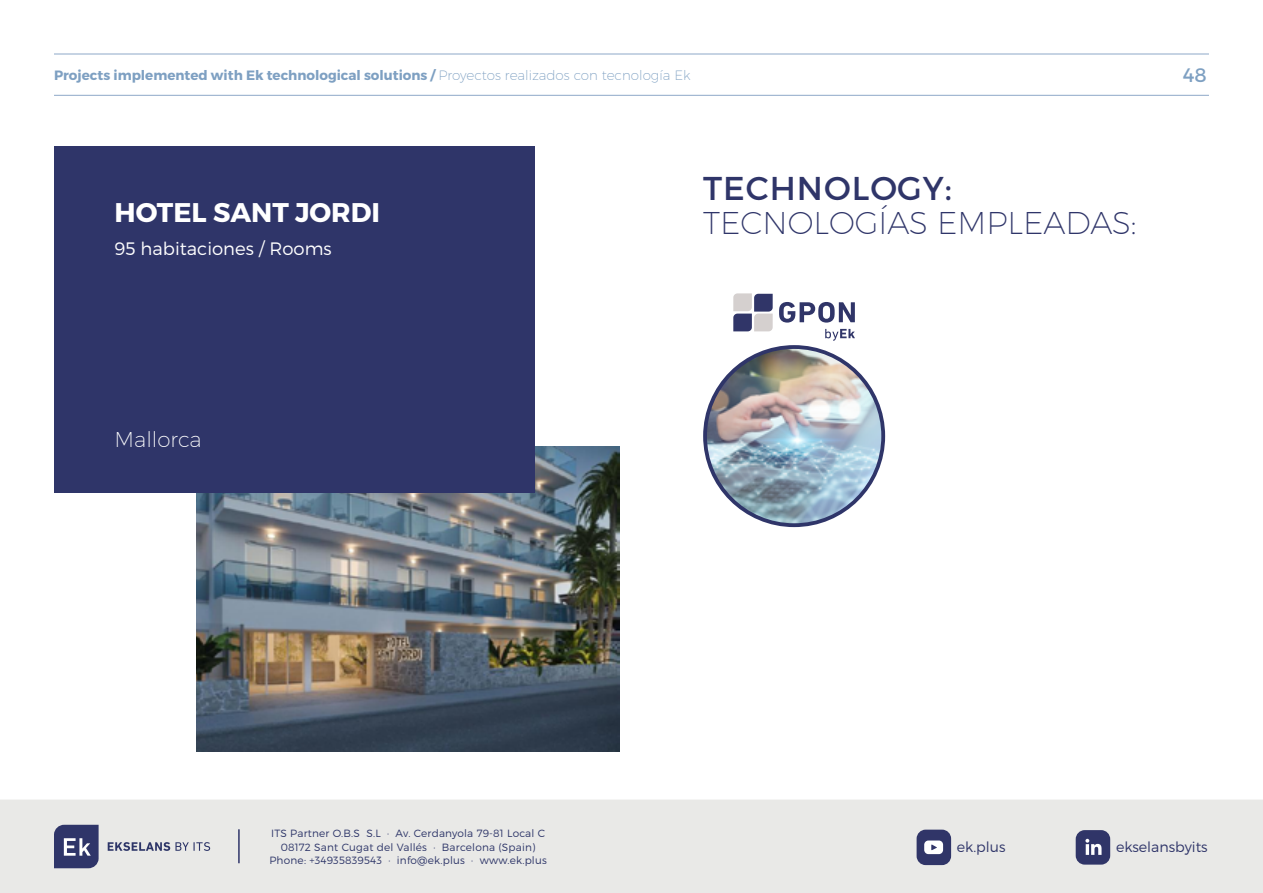
<style>
.page{position:relative;width:1263px;height:893px;background:#fff}
.page>*{position:absolute;margin:0;border:0;box-sizing:border-box;transform-origin:0 0}
.t1{font:33px "Montserrat";letter-spacing:.03em;color:#2f3569}
.t2{font:200 31.5px "Montserrat";color:#2f3569}
.t3{font:700 27px "Montserrat";color:#fff}
.t4{font:200 21.45px "Montserrat";color:#fff}
.t5{font:19.5px "Montserrat";color:#7ea0c2}
.t6{font:300 18px "Montserrat";color:#fff}
.t7{font:300 14.25px "Montserrat";color:#2f3569}
.t8{font:700 13.5px "Montserrat";color:#7ea0c2}
.t9{font:300 10.5px/13.5px "Montserrat";letter-spacing:.02em;color:#2d3568;text-align:center}
.s1{font-weight:200}
</style>
<div class="page">
<div style="left:0;top:799px;width:1263px;height:94px;background:#e9e9e7"></div>
<svg style="left:54px;top:825px;width:45px;height:43px"></svg>
<svg style="left:108px;top:842px;width:102px;height:9px"></svg>
<hr style="left:238px;top:829px;width:2px;height:34px;background:#2f3569">
<hr style="left:54px;top:53px;width:1155px;height:2px;background:#9ab2ce">
<hr style="left:54px;top:95px;width:1155px;height:1px;background:#9ab2ce">
<div style="left:916px;top:830px;width:35px;height:35px;background:#303568;border-radius:9px"></div>
<svg style="left:924px;top:840px;width:19px;height:14px"></svg>
<div style="left:1076px;top:830px;width:34px;height:35px;background:#303568;border-radius:9px"></div>
<svg style="left:1085px;top:839px;width:16px;height:16px"></svg>
<img style="left:196px;top:446px;width:423px;height:305px">
<div style="left:54px;top:146px;width:480px;height:346px;background:#2f3569"></div>
<svg style="left:733px;top:293px;width:40px;height:38px"></svg>
<svg style="left:779px;top:302px;width:76px;height:21px"></svg>
<svg style="left:825px;top:329px;width:30px;height:12px"></svg>
<img style="left:705px;top:347px;width:178px;height:178px">
<div style="left:703px;top:345px;width:182px;height:182px;border:4px solid #2f3569;border-radius:50%"></div>
<p class="t8" style="left:54px;top:66px;width:638px">Projects implemented with Ek technological solutions / <span class="s1">Proyectos realizados con tecnología Ek</span></p>
<h3 class="t5" style="left:1183px;top:63px;width:25px">48</h3>
<h3 class="t3" style="left:115px;top:196px;width:267px">HOTEL SANT JORDI</h3>
<h3 class="t6" style="left:115px;top:237px;width:219px">95 habitaciones / Rooms</h3>
<h3 class="t4" style="left:115px;top:426px;width:88px">Mallorca</h3>
<p class="t9" style="left:269px;top:826px;width:279px">ITS Partner O.B.S S.L · Av. Cerdanyola 79-81 Local C<br>08172 Sant Cugat del Vallés · Barcelona (Spain)<br>Phone: +34935839543 · info@ek.plus · www.ek.plus</p>
<h1 class="t1" style="left:703px;top:168px;width:250px">TECHNOLOGY:</h1>
<h2 class="t2" style="left:703px;top:204px;width:435px">TECNOLOGÍAS EMPLEADAS:</h2>
<h3 class="t7" style="left:957px;top:838px;width:50px">ek.plus</h3>
<h3 class="t7" style="left:1116px;top:838px;width:93px">ekselansbyits</h3>
</div>
